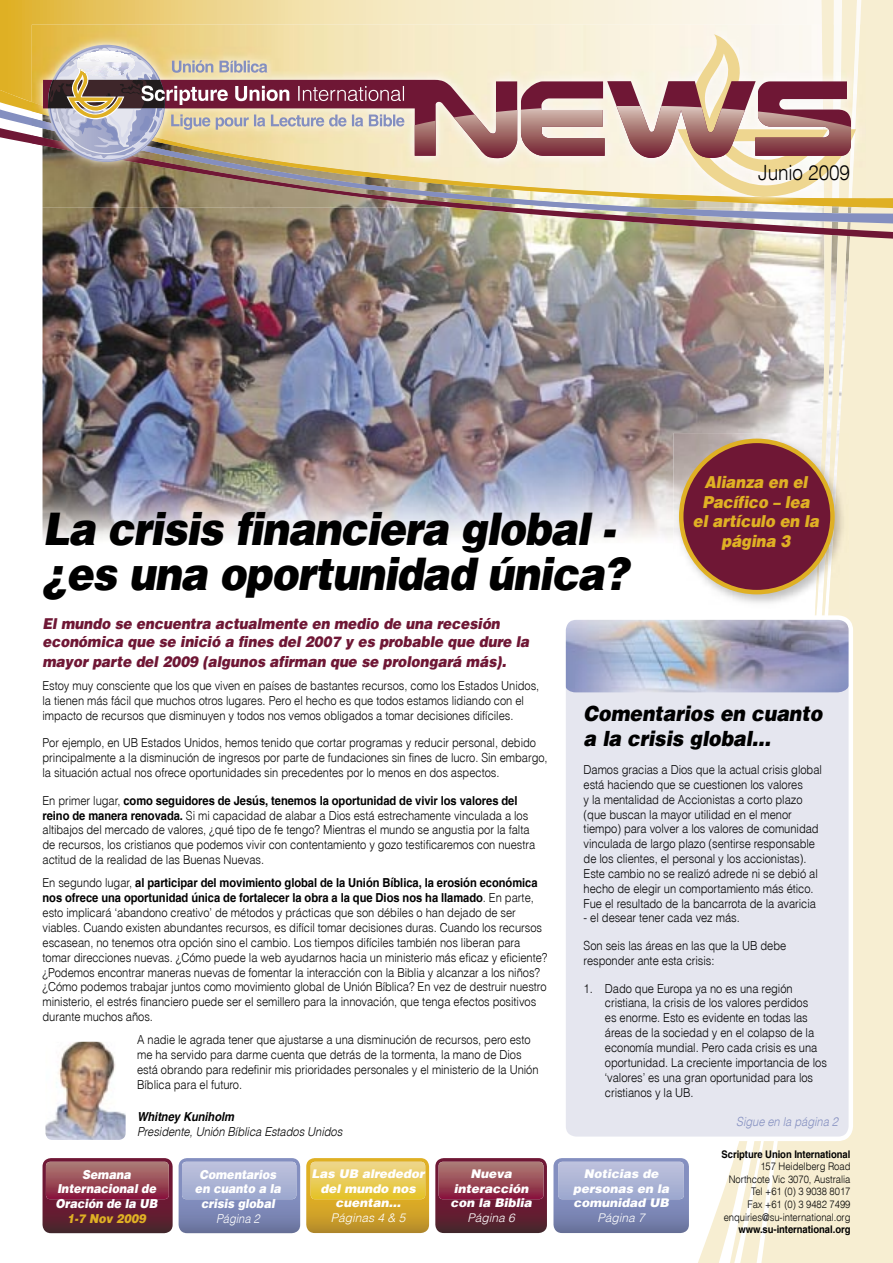
<style>
.page{position:relative;width:893px;height:1263px;background:#fff}
.page>*{position:absolute;margin:0;border:0;box-sizing:border-box;transform-origin:0 0}
.t1{font:italic 900 45px/45px "Switzerland";letter-spacing:-.025em;color:#000;scale:.9 1}
.t2{font:italic 900 21px/25.2px "Switzerland";letter-spacing:-.005em;color:#000;scale:.9 1}
.t3{font:21px "Switzerland Light Plain";letter-spacing:-.005em;color:#000;scale:.9 1}
.t4{font:italic 900 16.5px/19.8px "Switzerland";letter-spacing:-.005em;color:#dfb024;text-align:center;scale:.9 1}
.t5{font:italic 900 15px/18px "Switzerland";letter-spacing:-.005em;color:#6f1735;scale:.9 1}
.t6{font:12.3px/14.9px "Switzerland Light Plain";letter-spacing:-.005em;color:#000;scale:.9 1}
.t7{font:700 12.3px/14.9px "Switzerland";letter-spacing:-.005em;color:#000;scale:.9 1}
.t8{font:italic 900 12.3px/14.9px "Switzerland";letter-spacing:-.005em;color:#fff;text-align:center;scale:.9 1}
.t9{font:italic 300 12.3px "Switzerland";letter-spacing:-.005em;color:#000;scale:.9 1}
.t10{font:italic 300 12.3px "Switzerland";letter-spacing:-.005em;color:#848fc0;scale:.9 1}
.t11{font:italic 700 12.3px "Switzerland";letter-spacing:-.005em;color:#000;scale:.9 1}
.t12{font:italic 900 12.3px "Switzerland";letter-spacing:-.005em;color:#dfb024;scale:.9 1}
.t13{font:italic 300 12.3px "Switzerland";letter-spacing:-.005em;color:#fff;scale:.9 1}
.t14{font:italic 900 12px/14.4px "Switzerland";color:#fff;text-align:center}
.t15{font:italic 300 12px "Switzerland";color:#fff}
.t16{font:10.5px/12.6px "Switzerland Light Plain";letter-spacing:-.005em;color:#000;text-align:right;scale:.9 1}
.t17{font:700 10.5px "Switzerland";letter-spacing:-.005em;color:#000;scale:.9 1}
.s1{font-family:"Switzerland Light Plain";font-weight:400}
.s2{font-family:"Switzerland";font-weight:700}
</style>
<div class="page">
<img style="left:43px;top:239px;width:372px;height:301px">
<svg style="left:0;top:0;width:415px;height:90px;background:#e9ca74"></svg>
<svg style="left:43px;top:1158px;width:130px;height:75px;background:#642336"></svg>
<div style="left:793px;top:0;width:100px;height:1263px;background:#f7eed2"></div>
<svg style="left:179px;top:1158px;width:121px;height:75px;background:#7c86b3"></svg>
<svg style="left:306px;top:1158px;width:123px;height:75px;background:#cfa32e"></svg>
<svg style="left:435px;top:1158px;width:112px;height:75px;background:#652538"></svg>
<img style="left:46px;top:1162px;width:123px;height:37px;border-radius:4px">
<img style="left:182px;top:1162px;width:114px;height:37px;border-radius:4px">
<img style="left:439px;top:1162px;width:104px;height:37px;border-radius:4px">
<img style="left:311px;top:1162px;width:114px;height:37px;border-radius:4px">
<img style="left:0;top:128px;width:893px;height:111px">
<img style="left:32px;top:25px;width:383px;height:55px">
<img style="left:32px;top:158px;width:383px;height:50px">
<svg style="left:32px;top:46px;width:372px;height:117px;background:#c2ab97"></svg>
<svg style="left:553px;top:1141px;width:240px;height:122px"></svg>
<img style="left:558px;top:1162px;width:126px;height:37px;border-radius:4px">
<img style="left:45px;top:1041px;width:81px;height:99px">
<div style="left:566px;top:714px;width:287px;height:427px;background:#e5e6ef"></div>
<img style="left:415px;top:0;width:451px;height:714px">
<h2 class="t3" style="left:758px;top:160px;width:103px">Junio 2009</h2>
<h1 class="t1" style="left:43px;top:505px;width:652px">La crisis financiera global - ¿es una oportunidad única?</h1>
<h3 class="t4" style="left:693px;top:471px;width:142px">Alianza en el<br>Pacífico – lea<br>el artículo en la página 3</h3>
<p class="t5" style="left:43px;top:614px;width:542px">El mundo se encuentra actualmente en medio de una recesión económica que se inició a fines del 2007 y es probable que dure la</p>
<p class="t5" style="left:43px;top:652px;width:517px">mayor parte del 2009 (algunos afirman que se prolongará más).</p>
<p class="t6" style="left:43px;top:678px;width:553px">Estoy muy consciente que los que viven en países de bastantes recursos, como los Estados Unidos, la tienen más fácil que muchos otros lugares. Pero el hecho es que todos estamos lidiando con el impacto de recursos que disminuyen y todos nos vemos obligados a tomar decisiones difíciles.</p>
<p class="t6" style="left:43px;top:735px;width:563px">Por ejemplo, en UB Estados Unidos, hemos tenido que cortar programas y reducir personal, debido principalmente a la disminución de ingresos por parte de fundaciones sin fines de lucro. Sin embargo, la situación actual nos ofrece oportunidades sin precedentes por lo menos en dos aspectos.</p>
<p class="t7" style="left:43px;top:793px;width:529px"><span class="s1">En primer lugar,</span> como seguidores de Jesús, tenemos la oportunidad de vivir los valores del</p>
<p class="t6" style="left:43px;top:807px;width:549px"><span class="s2">reino de manera renovada.</span> Si mi capacidad de alabar a Dios está estrechamente vinculada a los altibajos del mercado de valores, ¿qué tipo de fe tengo? Mientras el mundo se angustia por la falta de recursos, los cristianos que podemos vivir con contentamiento y gozo testificaremos con nuestra actitud de la realidad de las Buenas Nuevas.</p>
<p class="t7" style="left:43px;top:875px;width:552px"><span class="s1">En segundo lugar,</span> al participar del movimiento global de la Unión Bíblica, la erosión económica nos ofrece una oportunidad única de fortalecer la obra a la que Dios nos ha llamado<span class="s1">. En parte,</span></p>
<p class="t6" style="left:43px;top:905px;width:563px">esto implicará ‘abandono creativo’ de métodos y prácticas que son débiles o han dejado de ser viables. Cuando existen abundantes recursos, es difícil tomar decisiones duras. Cuando los recursos escasean, no tenemos otra opción sino el cambio. Los tiempos difíciles también nos liberan para tomar direcciones nuevas. ¿Cómo puede la web ayudarnos hacia un ministerio más eficaz y eficiente? ¿Podemos encontrar maneras nuevas de fomentar la interacción con la Biblia y alcanzar a los niños? ¿Cómo podemos trabajar juntos como movimiento global de Unión Bíblica? En vez de destruir nuestro ministerio, el estrés financiero puede ser el semillero para la innovación, que tenga efectos positivos durante muchos años.</p>
<p class="t6" style="left:137px;top:1032px;width:448px">A nadie le agrada tener que ajustarse a una disminución de recursos, pero esto me ha servido para darme cuenta que detrás de la tormenta, la mano de Dios está obrando para redefinir mis prioridades personales y el ministerio de la Unión Bíblica para el futuro.</p>
<p class="t11" style="left:137px;top:1109px;width:109px">Whitney Kuniholm</p>
<p class="t9" style="left:137px;top:1124px;width:229px">Presidente, Unión Bíblica Estados Unidos</p>
<p class="t8" style="left:56px;top:1166px;width:115px">Semana<br>Internacional de<br>Oración de la UB</p>
<p class="t12" style="left:67px;top:1211px;width:89px">1-7 Nov 2009</p>
<p class="t8" style="left:195px;top:1166px;width:97px">Comentarios en cuanto a la crisis global</p>
<p class="t13" style="left:216px;top:1211px;width:50px">Página 2</p>
<p class="t14" style="left:311px;top:1166px;width:115px">Las UB alrededor del mundo nos cuentan…</p>
<p class="t15" style="left:331px;top:1210px;width:76px">Páginas 4 &amp; 5</p>
<p class="t14" style="left:450px;top:1166px;width:83px">Nueva interacción con la Biblia</p>
<p class="t15" style="left:467px;top:1210px;width:49px">Página 6</p>
<h2 class="t2" style="left:584px;top:700px;width:267px">Comentarios en cuanto a la crisis global…</h2>
<p class="t6" style="left:584px;top:762px;width:266px">Damos gracias a Dios que la actual crisis global está haciendo que se cuestionen los valores<br>y la mentalidad de Accionistas a corto plazo (que buscan la mayor utilidad en el menor tiempo) para volver a los valores de comunidad vinculada de largo plazo (sentirse responsable de los clientes, el personal y los accionistas).<br>Este cambio no se realizó adrede ni se debió al hecho de elegir un comportamiento más ético.<br>Fue el resultado de la bancarrota de la avaricia</p>
<p class="t6" style="left:584px;top:910px;width:175px">- el desear tener cada vez más.</p>
<p class="t6" style="left:584px;top:938px;width:227px">Son seis las áreas en las que la UB debe responder ante esta crisis:</p>
<p class="t6" style="left:605px;top:980px;width:248px;text-indent:-21px">1. Dado que Europa ya no es una región cristiana, la crisis de los valores perdidos<br>es enorme. Esto es evidente en todas las áreas de la sociedad y en el colapso de la economía mundial. Pero cada crisis es una oportunidad. La creciente importancia de los ‘valores’ es una gran oportunidad para los cristianos y la UB.</p>
<p class="t10" style="left:736px;top:1114px;width:115px">Sigue en la página 2</p>
<p class="t14" style="left:573px;top:1166px;width:98px">Noticias de personas en la comunidad UB</p>
<p class="t15" style="left:597px;top:1210px;width:49px">Página 7</p>
<p class="t17" style="left:722px;top:1147px;width:145px">Scripture Union International</p>
<p class="t16" style="left:724px;top:1160px;width:142px">157 Heidelberg Road<br>Northcote Vic 3070, Australia<br>Tel +61 (0) 3 9038 8017<br>Fax +61 (0) 3 9482 7499 enquiries@su-international.org</p>
<p class="t17" style="left:738px;top:1223px;width:126px">www.su-international.org</p>
</div>
